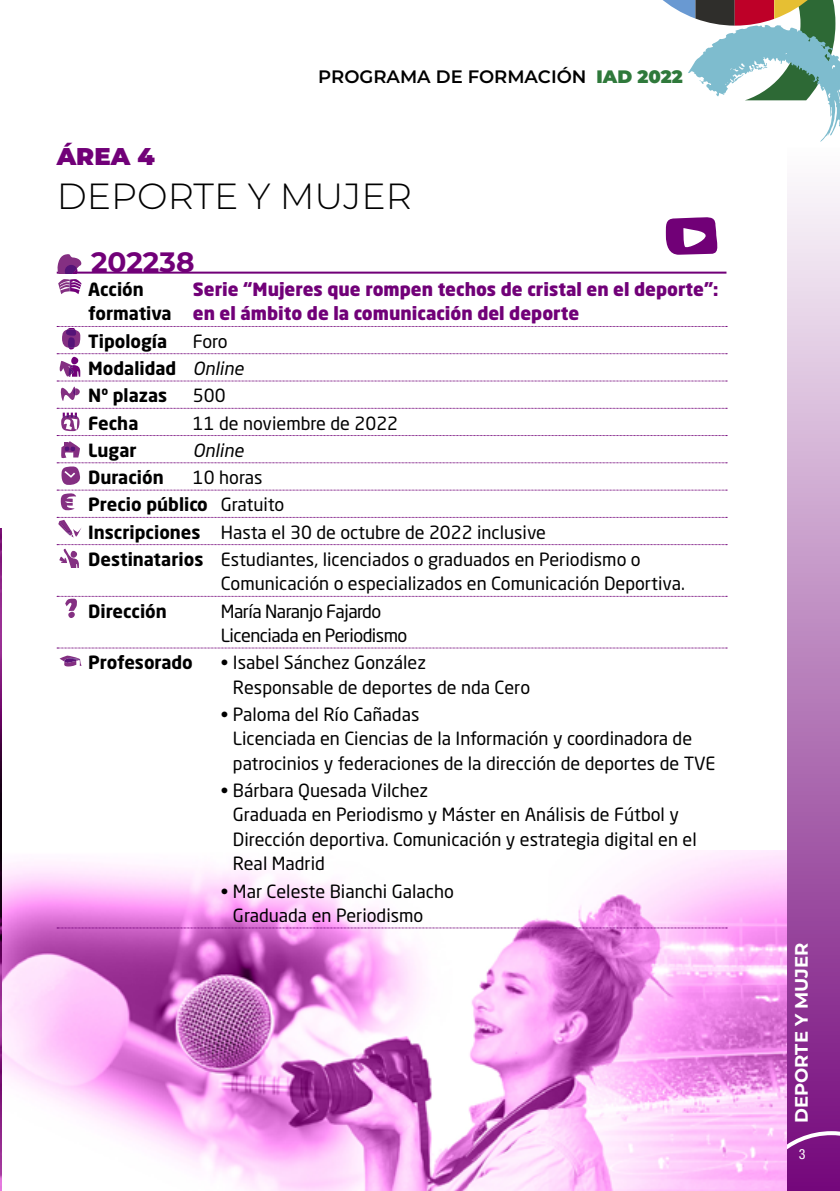
<style>
.page{position:relative;width:840px;height:1191px;background:#fff}
.page>*{position:absolute;margin:0;border:0;box-sizing:border-box;transform-origin:0 0}
.t1{font:300 36.4px "Montserrat";color:#000}
.t2{font:700 28px "Montserrat";color:#710078}
.t3{font:900 24.2px "Montserrat";color:#710078}
.t4{font:18px/24.4px "Neo Sans Pro";color:#000}
.t5{font:900 18px/24.4px "Neo Sans Pro";color:#710078}
.t6{font:700 18px/27.2px "Neo Sans Pro";color:#000}
.t7{font:18px/24.4px "Neo Sans Pro";letter-spacing:-.03em;color:#000}
.t8{font:600 18px "Montserrat";color:#000}
.t9{font:700 18px "Montserrat";color:#fff}
.t10{font:italic 18px "Neo Sans Pro";color:#000}
.t11{font:condensed 14px "Helvetica Neue";color:#fff}
.s1{font-weight:900;color:#2f793b}
.s2{font-weight:700;color:#000}
.s3{font-weight:400}
.s4{font-weight:400;font-style:italic}
.s5{font-weight:700}
</style>
<div class="page">
<div style="left:786px;top:147px;width:53px;height:1044px;background:linear-gradient(to bottom,#fefdfe,#74077b)"></div>
<svg style="left:663px;top:0;width:176px;height:142px"></svg>
<svg style="left:786px;top:1131px;width:53px;height:60px;background:#832089"></svg>
<img style="left:1px;top:1157px;width:785px;height:34px">
<svg style="left:1px;top:850px;width:785px;height:302px"></svg>
<img style="left:0;top:1035px;width:1px;height:156px">
<hr style="left:57px;top:272px;width:669px;height:2px;background:#710078">
<svg style="left:57px;top:647px;width:669px;height:1px"></svg>
<svg style="left:57px;top:927px;width:669px;height:1px"></svg>
<svg style="left:57px;top:254px;width:26px;height:40px"></svg>
<svg style="left:57px;top:326px;width:669px;height:75px"></svg>
<svg style="left:57px;top:408px;width:669px;height:103px"></svg>
<svg style="left:57px;top:517px;width:669px;height:20px"></svg>
<svg style="left:57px;top:544px;width:669px;height:24px"></svg>
<svg style="left:57px;top:596px;width:669px;height:22px"></svg>
<svg style="left:59px;top:655px;width:23px;height:11px"></svg>
<svg style="left:665px;top:217px;width:53px;height:38px"></svg>
<p class="t8" style="left:318px;top:63px;width:366px">PROGRAMA DE FORMACIÓN <span class="s1">IAD 2022</span></p>
<h3 class="t3" style="left:57px;top:138px;width:99px">ÁREA 4</h3>
<h1 class="t1" style="left:57px;top:171px;width:356px">DEPORTE Y MUJER</h1>
<h2 class="t2" style="left:91px;top:241px;width:105px">202238</h2>
<p class="t6" style="left:88px;top:275px;width:57px">Acción</p>
<p class="t5" style="left:88px;top:276px;width:631px;text-indent:105px">Serie “Mujeres que rompen techos de cristal en el deporte”: <span class="s2">formativa</span> en el ámbito de la comunicación del deporte</p>
<p class="t6" style="left:88px;top:327px;width:80px">Tipología</p>
<p class="t6" style="left:88px;top:327px;width:157px;text-indent:105px"><span class="s3">Foro<br></span>Modalidad <span class="s4">Online<br></span>Nº plazas</p>
<p class="t4" style="left:193px;top:383px;width:34px">500</p>
<p class="t6" style="left:88px;top:409px;width:52px">Fecha</p>
<p class="t4" style="left:193px;top:410px;width:207px">11 de noviembre de 2022</p>
<p class="t6" style="left:88px;top:436px;width:50px">Lugar</p>
<p class="t10" style="left:193px;top:439px;width:52px">Online</p>
<p class="t6" style="left:88px;top:463px;width:77px">Duración</p>
<p class="t4" style="left:88px;top:463px;width:553px;line-height:27.2px;text-indent:105px">10 horas<br><span class="s5">Precio público</span> Gratuito<br><span class="s5">Inscripciones</span> Hasta el 30 de octubre de 2022 inclusive <span class="s5">Destinatarios</span> Estudiantes, licenciados o graduados en Periodismo o</p>
<p class="t4" style="left:221px;top:571px;width:465px">Comunicación o especializados en Comunicación Deportiva.</p>
<p class="t6" style="left:88px;top:597px;width:80px">Dirección</p>
<p class="t7" style="left:221px;top:598px;width:188px">María Naranjo Fajardo<br>Licenciada en Periodismo</p>
<p class="t6" style="left:88px;top:648px;width:106px">Profesorado</p>
<p class="t4" style="left:233px;top:650px;width:298px;text-indent:-12px">• Isabel Sánchez González<br>Responsable de deportes de nda Cero</p>
<p class="t4" style="left:233px;top:702px;width:483px;text-indent:-12px">• Paloma del Río Cañadas<br>Licenciada en Ciencias de la Información y coordinadora de patrocinios y federaciones de la dirección de deportes de TVE</p>
<p class="t4" style="left:233px;top:778px;width:465px;text-indent:-12px">• Bárbara Quesada Vilchez<br>Graduada en Periodismo y Máster en Análisis de Fútbol y Dirección deportiva. Comunicación y estrategia digital en el Real Madrid</p>
<p class="t4" style="left:233px;top:878px;width:222px;text-indent:-12px">• Mar Celeste Bianchi Galacho<br>Graduada en Periodismo</p>
<p class="t9" style="left:787px;top:1123px;width:182px;rotate:-90deg">DEPORTE Y MUJER</p>
<p class="t11" style="left:798px;top:1145px;width:8px">3</p>
</div>
